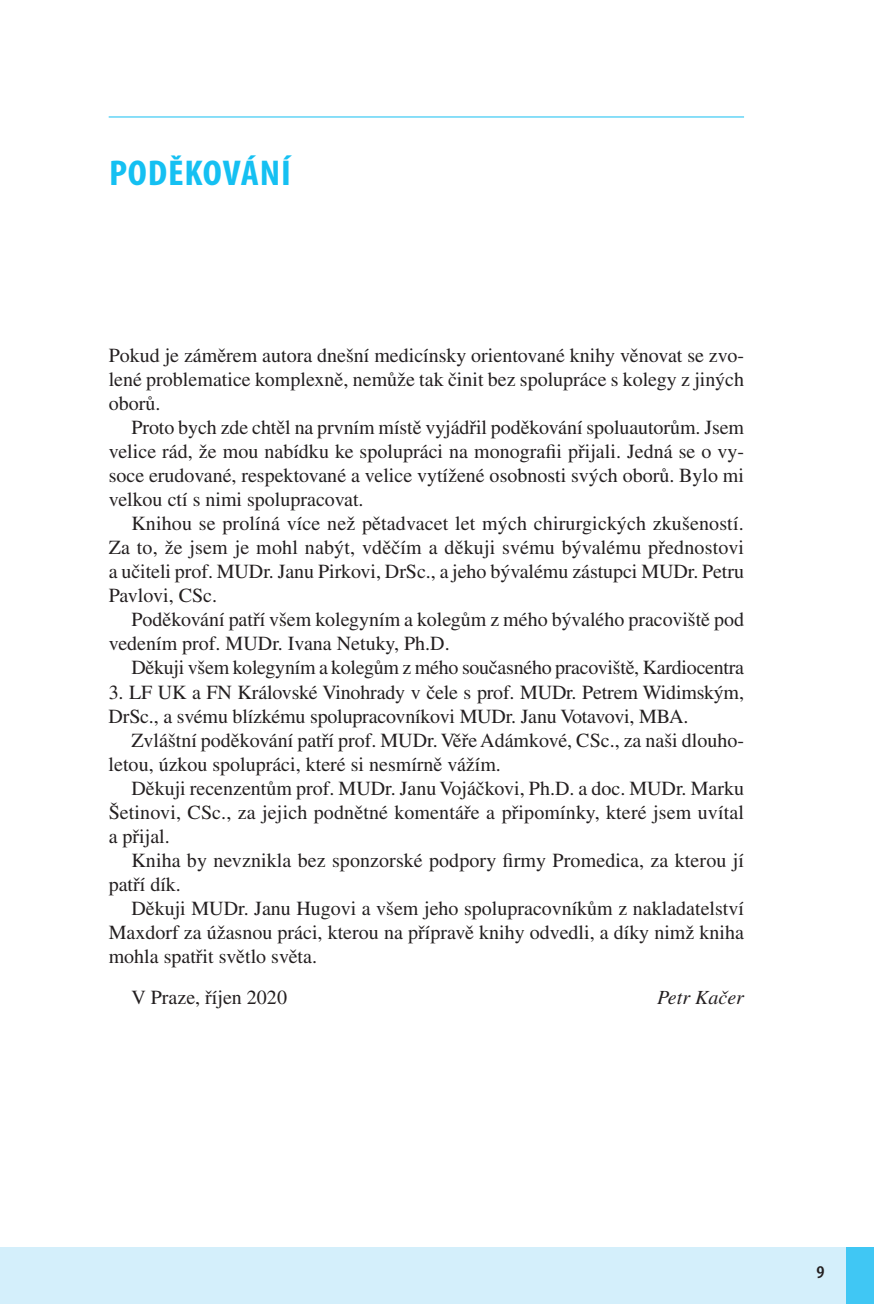
<style>
.page{position:relative;width:874px;height:1304px;background:#fff}
.page>*{position:absolute;margin:0;border:0;box-sizing:border-box;transform-origin:0 0}
.t1{font:700 condensed 36px "Myriad Pro";letter-spacing:.02em;color:#15c0f2;scale:1.1 1}
.t2{font:20px/24px "Times CE";color:#231f20;text-align:justify}
.t3{font:italic 20px "Times CE";color:#231f20}
.t4{font:600 condensed 18px "Myriad Pro";color:#231f20;scale:1.1 1}
</style>
<div class="page">
<hr style="left:109px;top:116px;width:635px;height:1px;background:#15c0f2">
<hr style="left:0;top:1247px;width:1px;height:57px;background:#d4effb">
<div style="left:1px;top:1247px;width:872px;height:57px;background:#d4effb"></div>
<div style="left:846px;top:1247px;width:27px;height:57px;background:#40c7f4"></div>
<h1 class="t1" style="left:109px;top:151px;width:167px">PODĚKOVÁNÍ</h1>
<p class="t2" style="left:109px;top:343px;width:636px">Pokud je záměrem autora dnešní medicínsky orientované knihy věnovat se zvo&shy;lené problematice komplexně, nemůže tak činit bez spolupráce s kolegy z jiných oborů.</p>
<p class="t2" style="left:109px;top:415px;width:637px;text-indent:23px">Proto bych zde chtěl na prvním místě vyjádřil poděkování spoluautorům. Jsem velice rád, že mou nabídku ke spolupráci na monografii přijali. Jedná se o vy&shy;soce erudované, respektované a velice vytížené osobnosti svých oborů. Bylo mi velkou ctí s nimi spolupracovat.</p>
<p class="t2" style="left:109px;top:511px;width:636px;text-indent:23px">Knihou se prolíná více než pětadvacet let mých chirurgických zkušeností.<br>Za to, že jsem je mohl nabýt, vděčím a děkuji svému bývalému přednostovi a učiteli prof. MUDr. Janu Pirkovi, DrSc., a jeho bývalému zástupci MUDr. Petru Pavlovi, CSc.</p>
<p class="t2" style="left:109px;top:607px;width:636px;text-indent:23px">Poděkování patří všem kolegyním a kolegům z mého bývalého pracoviště pod vedením prof. MUDr. Ivana Netuky, Ph.D.</p>
<p class="t2" style="left:131px;top:655px;width:614px">Děkuji všem kolegyním a kolegům z mého současného pracoviště, Kardiocentra</p>
<p class="t2" style="left:109px;top:679px;width:636px">3. LF UK a FN Královské Vinohrady v čele s prof. MUDr. Petrem Widimským,<br>DrSc., a svému blízkému spolupracovníkovi MUDr. Janu Votavovi, MBA.</p>
<p class="t2" style="left:109px;top:727px;width:636px;text-indent:23px">Zvláštní poděkování patří prof. MUDr. Věře Adámkové, CSc., za naši dlouho&shy;letou, úzkou spolupráci, které si nesmírně vážím.</p>
<p class="t2" style="left:109px;top:775px;width:636px;text-indent:23px">Děkuji recenzentům prof. MUDr. Janu Vojáčkovi, Ph.D. a doc. MUDr. Marku Šetinovi, CSc., za jejich podnětné komentáře a připomínky, které jsem uvítal a přijal.</p>
<p class="t2" style="left:109px;top:847px;width:636px;text-indent:23px">Kniha by nevznikla bez sponzorské podpory firmy Promedica, za kterou jí patří dík.</p>
<p class="t2" style="left:109px;top:895px;width:636px;text-indent:23px">Děkuji MUDr. Janu Hugovi a všem jeho spolupracovníkům z nakladatelství Maxdorf za úžasnou práci, kterou na přípravě knihy odvedli, a díky nimž kniha mohla spatřit světlo světa.</p>
<p class="t2" style="left:131px;top:984px;width:157px">V Praze, říjen 2020</p>
<p class="t3" style="left:657px;top:985px;width:88px">Petr Kačer</p>
<p class="t4" style="left:816px;top:1260px;width:9px">9</p>
</div>
